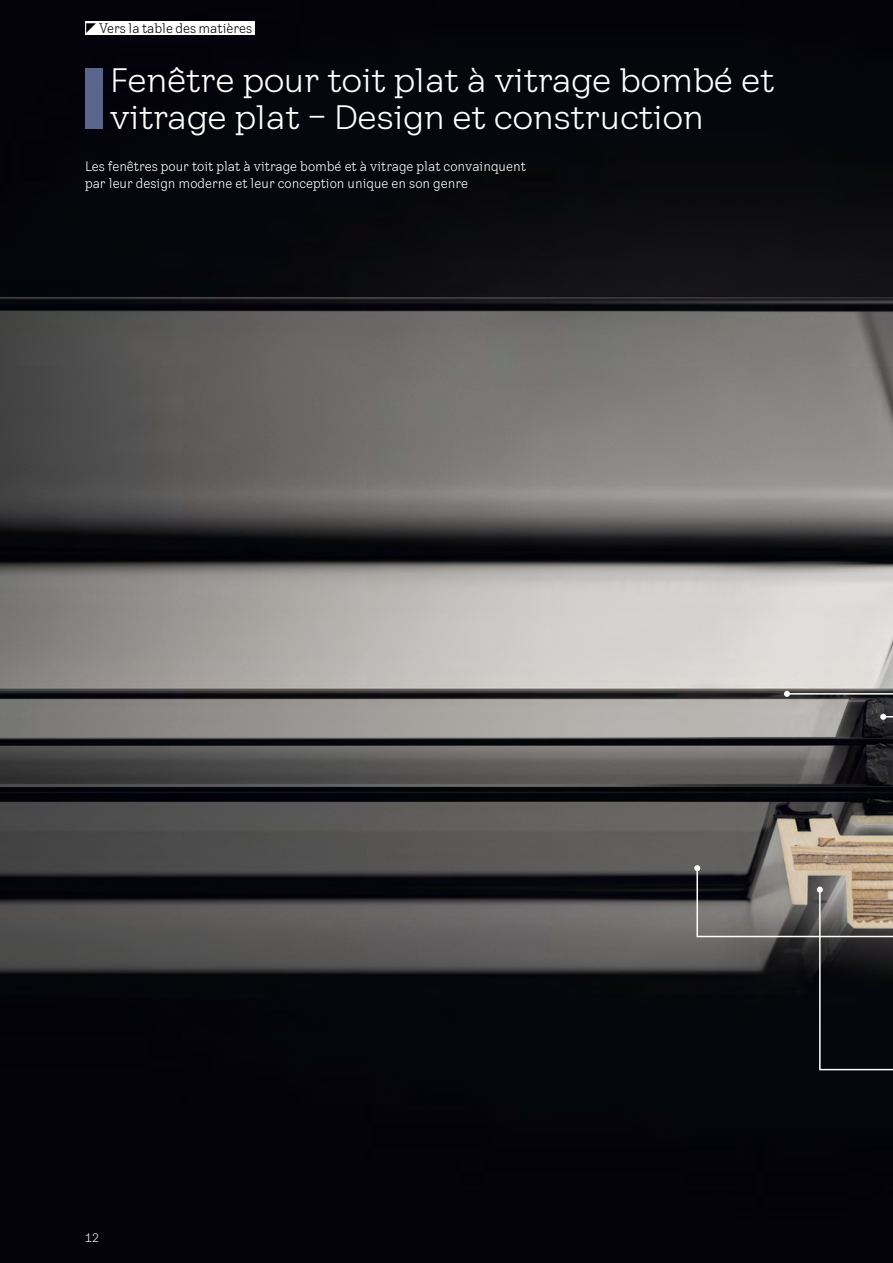
<style>
.page{position:relative;width:893px;height:1263px;background:#fff}
.page>*{position:absolute;margin:0;border:0;box-sizing:border-box;transform-origin:0 0}
.t1{font:33px/37.5px "VELUX Transform Headline";color:#fff}
.t2{font:condensed 13.5px/16.5px "VELUX Transform";color:#fff}
.t3{font:condensed 13.5px "VELUX Transform";color:#000}
.t4{font:condensed 12px "VELUX Transform";color:#fff}
</style>
<div class="page">
<img style="left:0;top:0;width:893px;height:1263px">
<svg style="left:784px;top:560px;width:109px;height:160px;background:#c0bdbb"></svg>
<svg style="left:694px;top:865px;width:199px;height:206px;background:#393837"></svg>
<div style="left:85px;top:68px;width:17px;height:61px;background:#5a658e"></div>
<div style="left:446px;top:0;width:447px;height:68px;background:#04030a"></div>
<div style="left:85px;top:21px;width:170px;height:13px;background:#fff"></div>
<p class="t3" style="left:99px;top:20px;width:155px">Vers la table des matières</p>
<h1 class="t1" style="left:110px;top:61px;width:666px">Fenêtre pour toit plat à vitrage bombé et vitrage plat – Design et construction</h1>
<p class="t2" style="left:85px;top:158px;width:442px">Les fenêtres pour toit plat à vitrage bombé et à vitrage plat convainquent par leur design moderne et leur conception unique en son genre</p>
<p class="t4" style="left:85px;top:1230px;width:15px">12</p>
</div>
